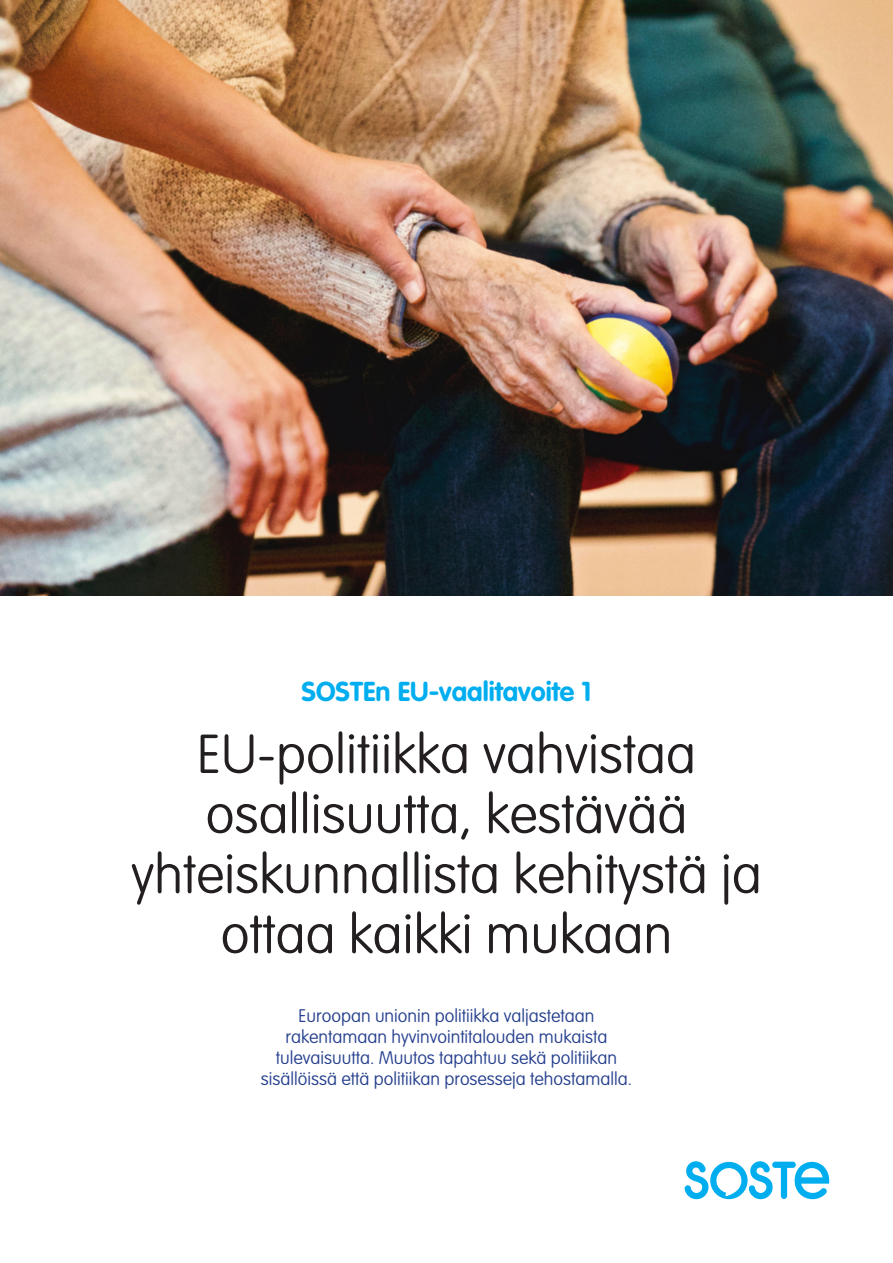
<style>
.page{position:relative;width:893px;height:1263px;background:#fff}
.page>*{position:absolute;margin:0;border:0;box-sizing:border-box;transform-origin:0 0}
.PO{font:100 54px/60px "VAG Rounded Std";color:#231f20;text-align:center}
.t1{font:700 27px "VAG Rounded Std";color:#00aeef}
.Inkku{font:100 18px/21px "VAG Rounded Std";color:#253f8e;text-align:center}
</style>
<div class="page">
<div style="left:772px;top:1162px;width:24px;height:6px;background:#00aeef;border-radius:3px"></div>
<svg style="left:795px;top:1162px;width:34px;height:37px"></svg>
<div style="left:781px;top:1163px;width:6px;height:36px;background:#00aeef;border-radius:3px"></div>
<svg style="left:684px;top:1161px;width:89px;height:38px"></svg>
<img style="left:0;top:0;width:893px;height:595px">
<p class="t1" style="left:302px;top:676px;width:291px">SOSTEn EU-vaalitavoite 1</p>
<p class="PO" style="left:131px;top:726px;width:632px">EU-politiikka vahvistaa osallisuutta, kestävää yhteiskunnallista kehitystä ja</p>
<p class="PO" style="left:221px;top:906px;width:453px">ottaa kaikki mukaan</p>
<p class="Inkku" style="left:261px;top:1006px;width:373px">Euroopan unionin politiikka valjastetaan rakentamaan hyvinvointitalouden mukaista tulevaisuutta. Muutos tapahtuu sekä politiikan sisällöissä että politiikan prosesseja tehostamalla.</p>
</div>
